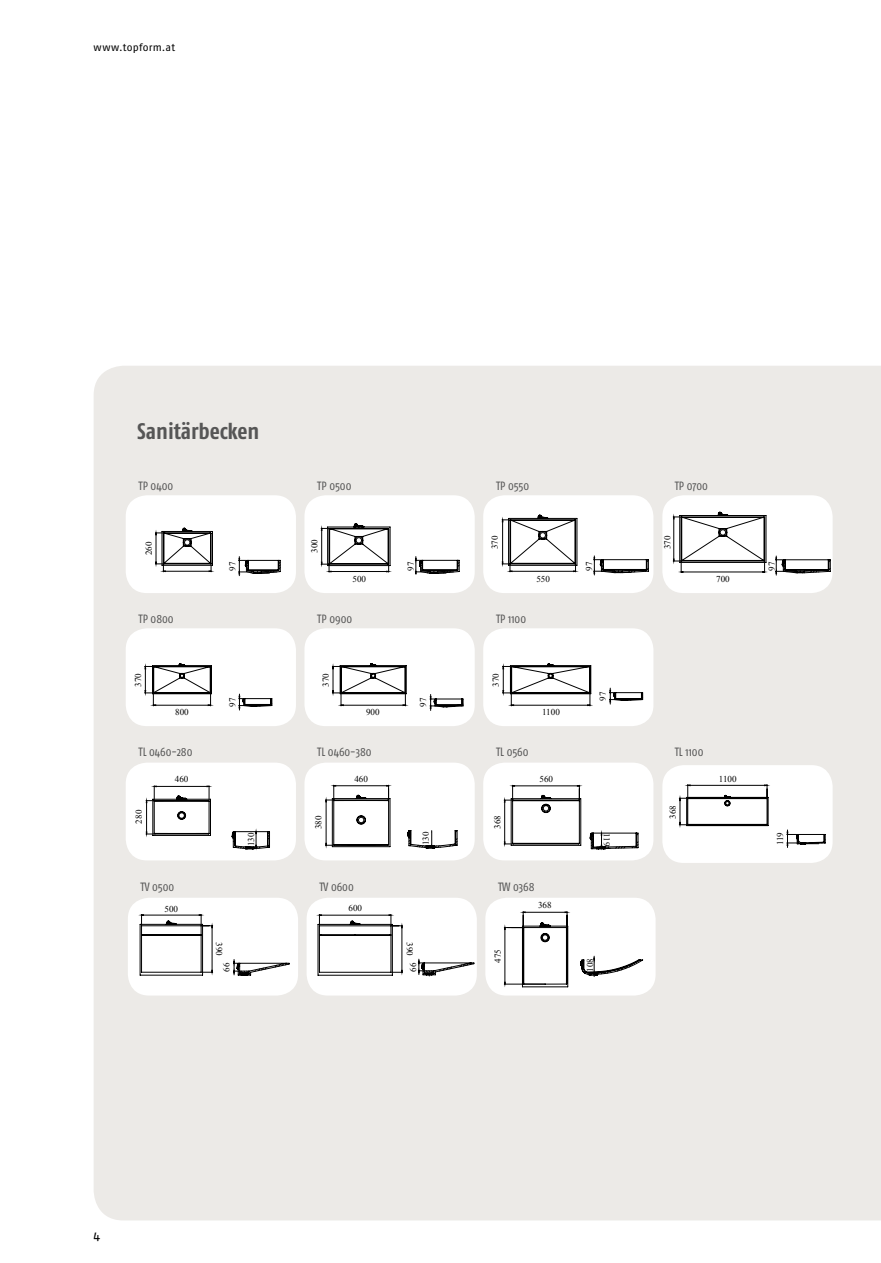
<style>
.page{position:relative;width:881px;height:1263px;background:#fff}
.page>*{position:absolute;margin:0;border:0;box-sizing:border-box;transform-origin:0 0}
.t1{font:700 22.5px "Fago Co";color:#565656}
.t2{font:12.75px "Fago No Regular LF";color:#000}
.t3{font:12px "Fago Co";color:#565656}
.t4{font:10.5px "Fago No Regular LF";letter-spacing:.025em;color:#000}
.t5{font:9px "Times New Roman";color:#000}
</style>
<div class="page">
<div style="left:94px;top:366px;width:786px;height:854px;background:#eceae7"></div>
<div style="left:128px;top:898px;width:170px;height:97px;background:#fff;border-radius:21px"></div>
<div style="left:306px;top:898px;width:170px;height:97px;background:#fff;border-radius:21px"></div>
<div style="left:485px;top:898px;width:170px;height:97px;background:#fff;border-radius:21px"></div>
<svg style="left:140px;top:914px;width:73px;height:61px"></svg>
<svg style="left:233px;top:959px;width:56px;height:16px"></svg>
<svg style="left:318px;top:914px;width:84px;height:61px"></svg>
<svg style="left:418px;top:959px;width:56px;height:17px"></svg>
<svg style="left:504px;top:912px;width:63px;height:75px"></svg>
<svg style="left:580px;top:956px;width:62px;height:20px"></svg>
<div style="left:126px;top:495px;width:170px;height:98px;background:#fff;border-radius:21px"></div>
<div style="left:126px;top:628px;width:170px;height:98px;background:#fff;border-radius:21px"></div>
<div style="left:304px;top:495px;width:170px;height:98px;background:#fff;border-radius:21px"></div>
<div style="left:304px;top:628px;width:170px;height:98px;background:#fff;border-radius:21px"></div>
<div style="left:483px;top:495px;width:170px;height:98px;background:#fff;border-radius:21px"></div>
<div style="left:483px;top:628px;width:170px;height:98px;background:#fff;border-radius:21px"></div>
<svg style="left:239px;top:557px;width:41px;height:19px"></svg>
<svg style="left:415px;top:556px;width:44px;height:18px"></svg>
<svg style="left:321px;top:523px;width:69px;height:49px"></svg>
<svg style="left:593px;top:556px;width:55px;height:19px"></svg>
<svg style="left:502px;top:515px;width:75px;height:57px"></svg>
<svg style="left:144px;top:663px;width:67px;height:43px"></svg>
<svg style="left:238px;top:694px;width:34px;height:16px"></svg>
<svg style="left:430px;top:694px;width:33px;height:16px"></svg>
<svg style="left:332px;top:663px;width:74px;height:43px"></svg>
<svg style="left:609px;top:688px;width:33px;height:16px"></svg>
<svg style="left:502px;top:663px;width:88px;height:43px"></svg>
<svg style="left:155px;top:528px;width:57px;height:44px"></svg>
<div style="left:662px;top:495px;width:170px;height:98px;background:#fff;border-radius:21px"></div>
<svg style="left:673px;top:512px;width:92px;height:61px"></svg>
<svg style="left:775px;top:556px;width:55px;height:19px"></svg>
<div style="left:126px;top:763px;width:170px;height:97px;background:#fff;border-radius:21px"></div>
<div style="left:304px;top:763px;width:170px;height:97px;background:#fff;border-radius:21px"></div>
<div style="left:483px;top:763px;width:170px;height:97px;background:#fff;border-radius:21px"></div>
<div style="left:662px;top:765px;width:170px;height:98px;background:#fff;border-radius:21px"></div>
<svg style="left:146px;top:786px;width:64px;height:49px"></svg>
<svg style="left:232px;top:831px;width:37px;height:18px"></svg>
<svg style="left:325px;top:785px;width:65px;height:62px"></svg>
<svg style="left:407px;top:830px;width:50px;height:18px"></svg>
<svg style="left:504px;top:785px;width:76px;height:60px"></svg>
<svg style="left:589px;top:833px;width:49px;height:16px"></svg>
<svg style="left:679px;top:785px;width:89px;height:41px"></svg>
<svg style="left:786px;top:830px;width:39px;height:18px"></svg>
<p class="t4" style="left:94px;top:41px;width:83px">www.topform.at</p>
<h1 class="t1" style="left:137px;top:418px;width:124px">Sanitärbecken</h1>
<h3 class="t3" style="left:138px;top:479px;width:36px">TP 0400</h3>
<h3 class="t3" style="left:317px;top:479px;width:36px">TP 0500</h3>
<h3 class="t3" style="left:496px;top:479px;width:35px">TP 0550</h3>
<h3 class="t3" style="left:674px;top:479px;width:35px">TP 0700</h3>
<p class="t5" style="left:143px;top:555px;width:15px;rotate:-90deg">260</p>
<p class="t5" style="left:226px;top:571px;width:11px;rotate:-90deg">97</p>
<p class="t5" style="left:308px;top:553px;width:15px;rotate:-90deg">300</p>
<p class="t5" style="left:488px;top:549px;width:15px;rotate:-90deg">370</p>
<p class="t5" style="left:404px;top:571px;width:11px;rotate:-90deg">97</p>
<p class="t5" style="left:583px;top:571px;width:11px;rotate:-90deg">97</p>
<p class="t5" style="left:352px;top:573px;width:15px">500</p>
<p class="t5" style="left:536px;top:573px;width:15px">550</p>
<h3 class="t3" style="left:138px;top:612px;width:37px">TP 0800</h3>
<h3 class="t3" style="left:317px;top:612px;width:36px">TP 0900</h3>
<h3 class="t3" style="left:496px;top:612px;width:32px">TP 1100</h3>
<p class="t5" style="left:661px;top:549px;width:15px;rotate:-90deg">370</p>
<p class="t5" style="left:716px;top:573px;width:15px">700</p>
<p class="t5" style="left:132px;top:687px;width:15px;rotate:-90deg">370</p>
<p class="t5" style="left:319px;top:687px;width:15px;rotate:-90deg">370</p>
<p class="t5" style="left:489px;top:687px;width:15px;rotate:-90deg">370</p>
<p class="t5" style="left:175px;top:706px;width:15px">800</p>
<p class="t5" style="left:226px;top:707px;width:11px;rotate:-90deg">97</p>
<p class="t5" style="left:417px;top:707px;width:11px;rotate:-90deg">97</p>
<p class="t5" style="left:366px;top:706px;width:15px">900</p>
<p class="t5" style="left:542px;top:706px;width:19px">1100</p>
<p class="t5" style="left:596px;top:701px;width:11px;rotate:-90deg">97</p>
<h3 class="t3" style="left:138px;top:745px;width:55px">TL 0460-280</h3>
<h3 class="t3" style="left:317px;top:745px;width:56px">TL 0460-380</h3>
<h3 class="t3" style="left:496px;top:745px;width:34px">TL 0560</h3>
<h3 class="t3" style="left:674px;top:745px;width:30px">TL 1100</h3>
<p class="t5" style="left:175px;top:773px;width:15px">460</p>
<p class="t5" style="left:133px;top:823px;width:15px;rotate:-90deg">280</p>
<p class="t5" style="left:312px;top:829px;width:15px;rotate:-90deg">380</p>
<p class="t5" style="left:354px;top:772px;width:15px">460</p>
<p class="t5" style="left:539px;top:772px;width:15px">560</p>
<p class="t5" style="left:718px;top:772px;width:19px">1100</p>
<p class="t5" style="left:666px;top:819px;width:15px;rotate:-90deg">368</p>
<p class="t5" style="left:491px;top:829px;width:15px;rotate:-90deg">368</p>
<p class="t5" style="left:245px;top:846px;width:15px;rotate:-90deg">130</p>
<p class="t5" style="left:419px;top:845px;width:15px;rotate:-90deg">130</p>
<p class="t5" style="left:612px;top:833px;width:15px;rotate:90deg">119</p>
<h3 class="t3" style="left:140px;top:880px;width:35px">TV 0500</h3>
<h3 class="t3" style="left:319px;top:880px;width:36px">TV 0600</h3>
<h3 class="t3" style="left:498px;top:880px;width:38px">TW 0368</h3>
<p class="t5" style="left:164px;top:903px;width:15px">500</p>
<p class="t5" style="left:348px;top:902px;width:15px">600</p>
<p class="t5" style="left:491px;top:962px;width:15px;rotate:-90deg">475</p>
<p class="t5" style="left:538px;top:899px;width:15px">368</p>
<p class="t5" style="left:225px;top:942px;width:15px;rotate:90deg">390</p>
<p class="t5" style="left:416px;top:942px;width:15px;rotate:90deg">390</p>
<p class="t5" style="left:220px;top:972px;width:11px;rotate:-90deg">66</p>
<p class="t5" style="left:407px;top:972px;width:11px;rotate:-90deg">66</p>
<p class="t5" style="left:583px;top:972px;width:15px;rotate:-90deg">108</p>
<p class="t5" style="left:765px;top:571px;width:11px;rotate:-90deg">97</p>
<p class="t5" style="left:773px;top:845px;width:15px;rotate:-90deg">119</p>
<h2 class="t2" style="left:94px;top:1229px;width:8px">4</h2>
</div>
